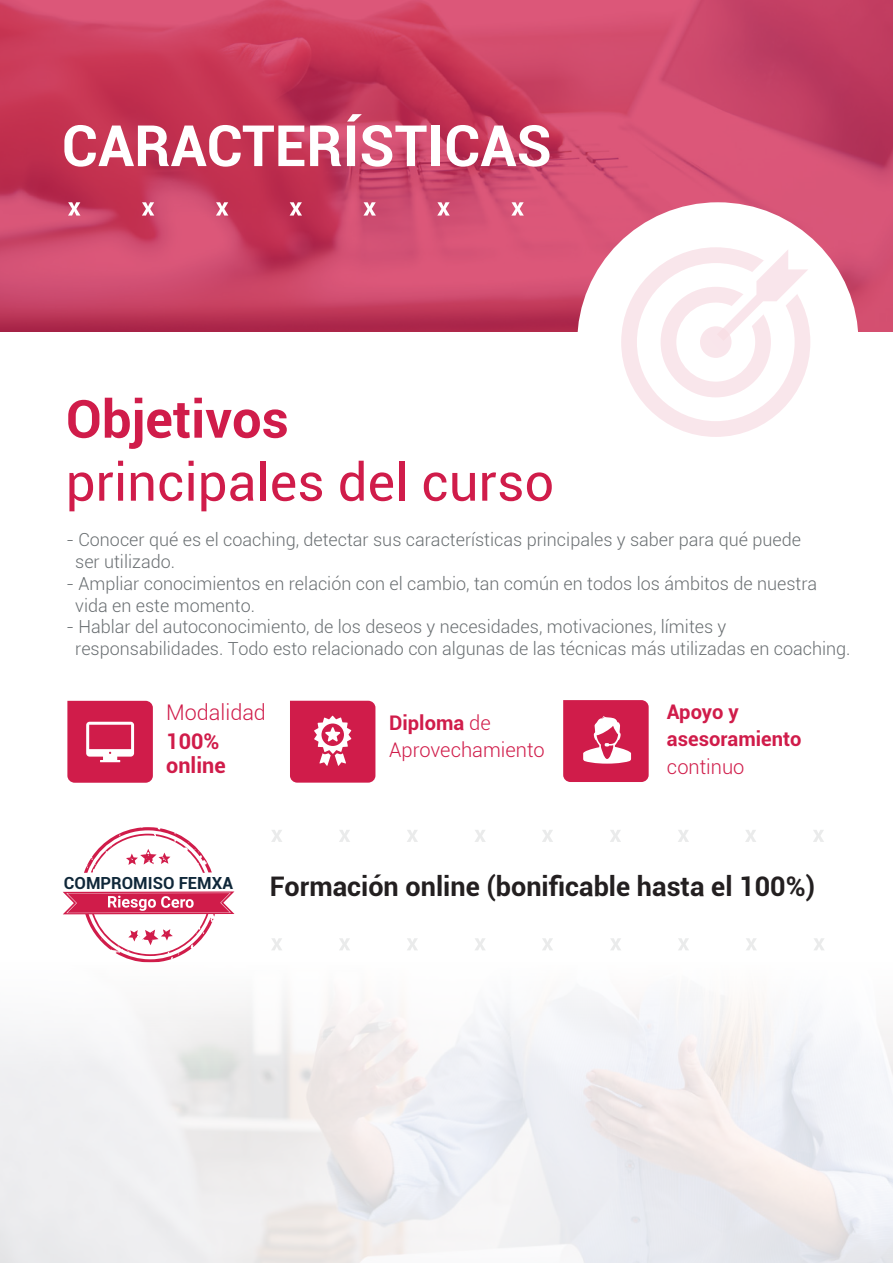
<style>
.page{position:relative;width:893px;height:1263px;background:#fff}
.page>*{position:absolute;margin:0;border:0;box-sizing:border-box;transform-origin:0 0}
.t1{font:700 57px "Roboto";color:#fff}
.t2{font:52.5px "Roboto";color:#d01c4a}
.t3{font:700 52.5px "Roboto";color:#d01c4a}
.t4{font:700 27px "Roboto";color:#231f20}
.t5{font:700 21.6px/24.5px "Roboto";color:#d01c4a}
.t6{font:300 21.6px "Roboto";color:#d01c4a}
.t7{font:300 20.1px/27.3px "Roboto";color:#d01c4a}
.t8{font:700 20.1px/27.3px "Roboto";color:#d01c4a}
.t9{font:300 18px/21.9px "Roboto";color:#6a6f72}
.t10{font:700 16.65px "Roboto";color:#0f2739}
.s1{font-weight:700}
</style>
<div class="page">
<svg style="left:0;top:0;width:893px;height:332px"></svg>
<svg style="left:68px;top:202px;width:12px;height:14px"></svg>
<svg style="left:142px;top:202px;width:12px;height:14px"></svg>
<svg style="left:216px;top:202px;width:12px;height:14px"></svg>
<svg style="left:290px;top:202px;width:12px;height:14px"></svg>
<svg style="left:363px;top:202px;width:13px;height:14px"></svg>
<svg style="left:437px;top:202px;width:13px;height:14px"></svg>
<svg style="left:511px;top:202px;width:13px;height:14px"></svg>
<div style="left:577px;top:202px;width:282px;height:282px;background:#fff;border-radius:50%"></div>
<svg style="left:84px;top:827px;width:128px;height:46px"></svg>
<svg style="left:63px;top:891px;width:171px;height:69px"></svg>
<svg style="left:271px;top:830px;width:11px;height:12px"></svg>
<svg style="left:339px;top:830px;width:11px;height:12px"></svg>
<svg style="left:407px;top:830px;width:11px;height:12px"></svg>
<svg style="left:475px;top:830px;width:11px;height:12px"></svg>
<svg style="left:542px;top:830px;width:11px;height:12px"></svg>
<svg style="left:610px;top:830px;width:11px;height:12px"></svg>
<svg style="left:678px;top:830px;width:11px;height:12px"></svg>
<svg style="left:745px;top:830px;width:11px;height:12px"></svg>
<svg style="left:813px;top:830px;width:11px;height:12px"></svg>
<svg style="left:611px;top:938px;width:10px;height:12px"></svg>
<svg style="left:678px;top:938px;width:11px;height:12px"></svg>
<svg style="left:746px;top:938px;width:10px;height:12px"></svg>
<svg style="left:814px;top:938px;width:10px;height:12px"></svg>
<svg style="left:272px;top:938px;width:10px;height:12px"></svg>
<svg style="left:339px;top:938px;width:11px;height:12px"></svg>
<svg style="left:407px;top:938px;width:11px;height:12px"></svg>
<svg style="left:475px;top:938px;width:10px;height:12px"></svg>
<svg style="left:542px;top:938px;width:11px;height:12px"></svg>
<svg style="left:621px;top:226px;width:210px;height:211px"></svg>
<div style="left:700px;top:326px;width:31px;height:32px;background:#f9e5eb;border-radius:50%"></div>
<svg style="left:67px;top:701px;width:86px;height:82px"></svg>
<svg style="left:563px;top:700px;width:86px;height:82px"></svg>
<svg style="left:290px;top:701px;width:85px;height:82px"></svg>
<img style="left:0;top:960px;width:893px;height:303px">
<h1 class="t1" style="left:62px;top:106px;width:492px">CARACTERÍSTICAS</h1>
<h2 class="t3" style="left:66px;top:382px;width:224px">Objetivos</h2>
<h2 class="t2" style="left:66px;top:445px;width:490px">principales del curso</h2>
<p class="t9" style="left:75px;top:528px;width:727px;text-indent:-9px">- Conocer qué es el coaching, detectar sus características principales y saber para qué puede ser utilizado.</p>
<p class="t9" style="left:75px;top:572px;width:744px;text-indent:-9px">- Ampliar conocimientos en relación con el cambio, tan común en todos los ámbitos de nuestra vida en este momento.</p>
<p class="t9" style="left:75px;top:615px;width:777px;text-indent:-9px">- Hablar del autoconocimiento, de los deseos y necesidades, motivaciones, límites y responsabilidades. Todo esto relacionado con algunas de las técnicas más utilizadas en coaching.</p>
<p class="t6" style="left:166px;top:697px;width:101px">Modalidad</p>
<p class="t5" style="left:166px;top:728px;width:61px">100% online</p>
<p class="t7" style="left:389px;top:708px;width:157px"><span class="s1">Diploma</span> de<br>Aprovechamiento</p>
<p class="t8" style="left:667px;top:697px;width:136px">Apoyo y asesoramiento</p>
<p class="t7" style="left:667px;top:752px;width:79px">continuo</p>
<p class="t10" style="left:64px;top:871px;width:171px">COMPROMISO FEMXA</p>
<h3 class="t4" style="left:270px;top:868px;width:547px">Formación online (bonificable hasta el 100%)</h3>
</div>
